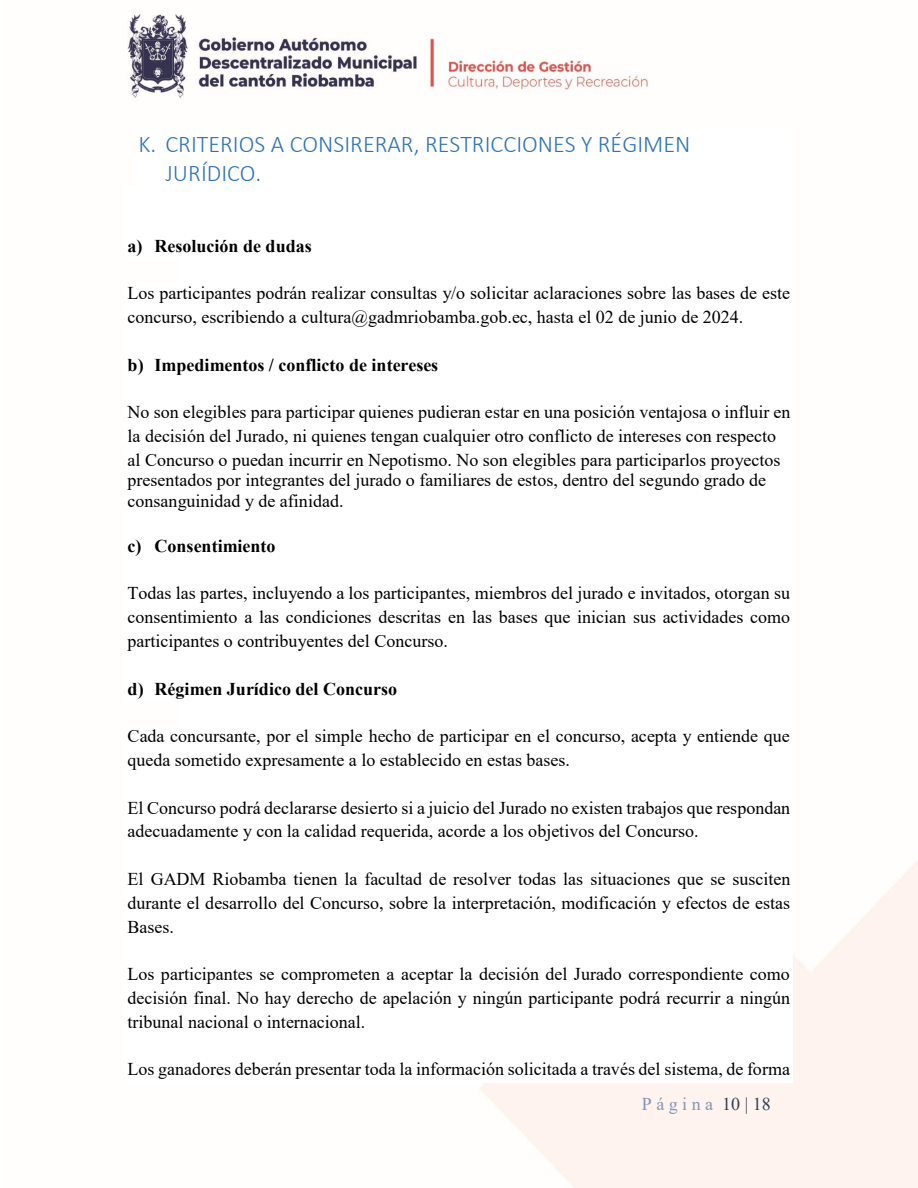
<style>
.page{position:relative;width:918px;height:1188px;background:#fff}
.page>*{position:absolute;margin:0;border:0;box-sizing:border-box;transform-origin:0 0}
.t1{font:300 24px/29.1px "Calibri";color:#2e74b5}
.t2{font:18px/23.9px "Times New Roman";color:#000}
.t3{font:700 18px "Times New Roman";color:#000}
.t4{font:18px "Times New Roman";letter-spacing:.245em;color:#8496b0}
.s1{color:#323e4f}
</style>
<div class="page">
<img style="left:127px;top:14px;width:791px;height:1174px">
<div style="left:136px;top:129px;width:657px;height:29px;background:#fff"></div>
<div style="left:136px;top:158px;width:657px;height:30px;background:#fff"></div>
<div style="left:125px;top:188px;width:668px;height:23px;background:#fff"></div>
<div style="left:125px;top:211px;width:668px;height:24px;background:#fff"></div>
<div style="left:125px;top:235px;width:668px;height:24px;background:#fff"></div>
<div style="left:179px;top:259px;width:614px;height:24px;background:#fff"></div>
<div style="left:125px;top:283px;width:668px;height:24px;background:#fff"></div>
<div style="left:125px;top:307px;width:668px;height:24px;background:#fff"></div>
<div style="left:125px;top:331px;width:668px;height:23px;background:#fff"></div>
<div style="left:125px;top:354px;width:668px;height:24px;background:#fff"></div>
<div style="left:125px;top:378px;width:668px;height:24px;background:#fff"></div>
<div style="left:125px;top:402px;width:668px;height:24px;background:#fff"></div>
<div style="left:125px;top:426px;width:668px;height:24px;background:#fff"></div>
<div style="left:125px;top:450px;width:668px;height:20px;background:#fff"></div>
<div style="left:125px;top:470px;width:668px;height:21px;background:#fff"></div>
<div style="left:125px;top:491px;width:668px;height:21px;background:#fff"></div>
<div style="left:125px;top:512px;width:668px;height:23px;background:#fff"></div>
<div style="left:125px;top:535px;width:668px;height:24px;background:#fff"></div>
<div style="left:125px;top:559px;width:668px;height:24px;background:#fff"></div>
<div style="left:125px;top:583px;width:668px;height:24px;background:#fff"></div>
<div style="left:125px;top:607px;width:668px;height:24px;background:#fff"></div>
<div style="left:125px;top:631px;width:668px;height:23px;background:#fff"></div>
<div style="left:125px;top:654px;width:668px;height:24px;background:#fff"></div>
<div style="left:125px;top:678px;width:668px;height:24px;background:#fff"></div>
<div style="left:179px;top:702px;width:614px;height:24px;background:#fff"></div>
<div style="left:125px;top:726px;width:668px;height:24px;background:#fff"></div>
<div style="left:125px;top:750px;width:668px;height:23px;background:#fff"></div>
<div style="left:125px;top:773px;width:668px;height:24px;background:#fff"></div>
<div style="left:125px;top:797px;width:668px;height:24px;background:#fff"></div>
<div style="left:125px;top:821px;width:668px;height:24px;background:#fff"></div>
<div style="left:125px;top:845px;width:668px;height:24px;background:#fff"></div>
<div style="left:125px;top:869px;width:668px;height:24px;background:#fff"></div>
<div style="left:125px;top:893px;width:668px;height:23px;background:#fff"></div>
<div style="left:125px;top:916px;width:668px;height:24px;background:#fff"></div>
<div style="left:125px;top:940px;width:668px;height:24px;background:#fff"></div>
<div style="left:125px;top:964px;width:668px;height:24px;background:#fff"></div>
<div style="left:125px;top:988px;width:668px;height:24px;background:#fff"></div>
<div style="left:125px;top:1012px;width:668px;height:23px;background:#fff"></div>
<div style="left:125px;top:1035px;width:668px;height:24px;background:#fff"></div>
<div style="left:125px;top:1059px;width:668px;height:24px;background:#fff"></div>
<h1 class="t1" style="left:165px;top:129px;width:527px;text-indent:-27px">K. CRITERIOS A CONSIRERAR, RESTRICCIONES Y RÉGIMEN<br>JURÍDICO.</h1>
<p class="t3" style="left:128px;top:233px;width:186px">a) Resolución de dudas</p>
<p class="t2" style="left:128px;top:281px;width:664px">Los participantes podrán realizar consultas y/o solicitar aclaraciones sobre las bases de este concurso, escribiendo a cultura@gadmriobamba.gob.ec, hasta el 02 de junio de 2024.</p>
<p class="t3" style="left:128px;top:352px;width:312px">b) Impedimentos / conflicto de intereses</p>
<p class="t2" style="left:128px;top:400px;width:664px">No son elegibles para participar quienes pudieran estar en una posición ventajosa o influir en la decisión del Jurado, ni quienes tengan cualquier otro conflicto de intereses con respecto al Concurso o puedan incurrir en Nepotismo. No son elegibles para participarlos proyectos</p>
<p class="t2" style="left:128px;top:469px;width:640px;line-height:20.7px">presentados por integrantes del jurado o familiares de estos, dentro del segundo grado de consanguinidad y de afinidad.</p>
<p class="t3" style="left:128px;top:533px;width:149px">c) Consentimiento</p>
<p class="t2" style="left:128px;top:581px;width:664px;text-align:justify">Todas las partes, incluyendo a los participantes, miembros del jurado e invitados, otorgan su consentimiento a las condiciones descritas en las bases que inician sus actividades como participantes o contribuyentes del Concurso.</p>
<p class="t3" style="left:128px;top:676px;width:271px">d) Régimen Jurídico del Concurso</p>
<p class="t2" style="left:128px;top:724px;width:664px">Cada concursante, por el simple hecho de participar en el concurso, acepta y entiende que queda sometido expresamente a lo establecido en estas bases.</p>
<p class="t2" style="left:128px;top:795px;width:664px">El Concurso podrá declararse desierto si a juicio del Jurado no existen trabajos que respondan adecuadamente y con la calidad requerida, acorde a los objetivos del Concurso.</p>
<p class="t2" style="left:128px;top:866px;width:664px;text-align:justify">El GADM Riobamba tienen la facultad de resolver todas las situaciones que se susciten durante el desarrollo del Concurso, sobre la interpretación, modificación y efectos de estas Bases.</p>
<p class="t2" style="left:128px;top:962px;width:664px;text-align:justify">Los participantes se comprometen a aceptar la decisión del Jurado correspondiente como decisión final. No hay derecho de apelación y ningún participante podrá recurrir a ningún tribunal nacional o internacional.</p>
<p class="t2" style="left:128px;top:1057px;width:664px">Los ganadores deberán presentar toda la información solicitada a través del sistema, de forma</p>
<p class="t4" style="left:642px;top:1091px;width:130px">Página <span class="s1">10| 18</span></p>
</div>
